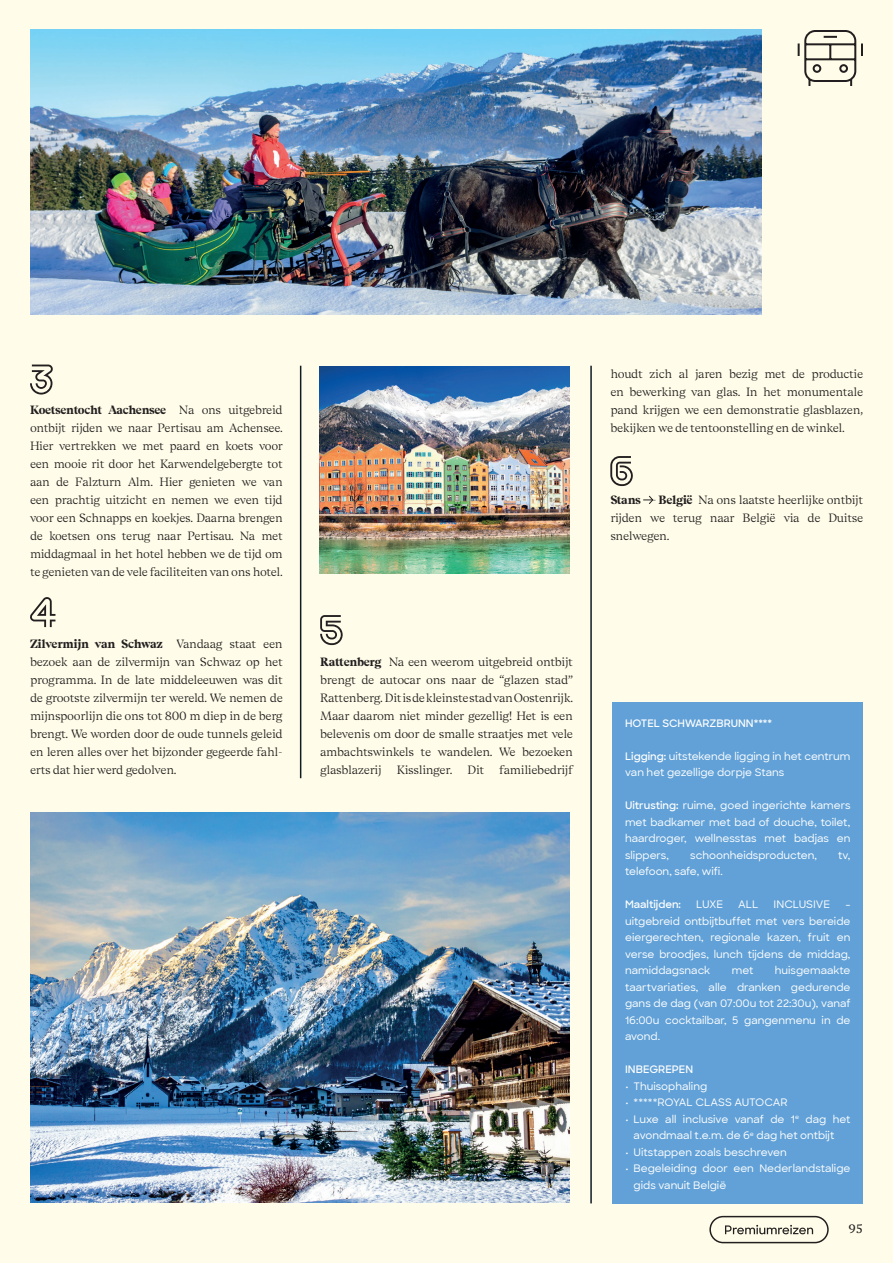
<style>
.page{position:relative;width:893px;height:1263px;background:#fffde9}
.page>*{position:absolute;margin:0;border:0;box-sizing:border-box;transform-origin:0 0}
.t1{font:300 12px/18px "Beirut Display";letter-spacing:-.03em;color:#231f20;text-align:justify}
.t2{font:12px "PT Serif Caption";color:#231f20}
.t3{font:500 10.5px/16.5px "Sharp Sans";color:#fff}
.t4{font:600 10.5px "Sharp Sans";color:#fff}
.s1{font-weight:700}
.s2{font-weight:600}
</style>
<div class="page">
<div style="left:709px;top:1216px;width:120px;height:27px;border:2px solid #231f20;border-radius:13px"></div>
<svg style="left:725px;top:1225px;width:88px;height:9px"></svg>
<hr style="left:300px;top:366px;width:1px;height:412px;background:#0f1c24">
<hr style="left:590px;top:366px;width:2px;height:837px;background:#0f1c24">
<svg style="left:30px;top:365px;width:23px;height:30px"></svg>
<svg style="left:30px;top:597px;width:25px;height:30px"></svg>
<svg style="left:320px;top:615px;width:23px;height:30px"></svg>
<svg style="left:610px;top:456px;width:23px;height:30px"></svg>
<svg style="left:643px;top:495px;width:11px;height:9px"></svg>
<img style="left:30px;top:30px;width:731px;height:285px">
<img style="left:319px;top:367px;width:251px;height:206px">
<img style="left:30px;top:812px;width:540px;height:391px">
<svg style="left:797px;top:30px;width:66px;height:56px"></svg>
<div style="left:612px;top:702px;width:251px;height:501px;background:#61a1d7"></div>
<p class="t1" style="left:30px;top:400px;width:254px"><span class="s1">Koetsentocht Aachensee</span> Na ons uitgebreid ontbijt rijden we naar Pertisau am Achensee.<br>Hier vertrekken we met paard en koets voor een mooie rit door het Karwendelgebergte tot aan de Falzturn Alm. Hier genieten we van een prachtig uitzicht en nemen we even tijd voor een Schnapps en koekjes. Daarna brengen de koetsen ons terug naar Pertisau. Na met middagmaal in het hotel hebben we de tijd om te genieten van de vele faciliteiten van ons hotel.</p>
<p class="t1" style="left:30px;top:634px;width:254px"><span class="s1">Zilvermijn van Schwaz</span> Vandaag staat een bezoek aan de zilvermijn van Schwaz op het programma. In de late middeleeuwen was dit de grootste zilvermijn ter wereld. We nemen de mijnspoorlijn die ons tot 800 m diep in de berg brengt. We worden door de oude tunnels geleid en leren alles over het bijzonder gegeerde fahl&shy;erts dat hier werd gedolven.</p>
<p class="t1" style="left:610px;top:364px;width:254px">houdt zich al jaren bezig met de productie en bewerking van glas. In het monumentale pand krijgen we een demonstratie glasblazen, bekijken we de tentoonstelling en de winkel.</p>
<p class="t1" style="left:610px;top:490px;width:254px"><span class="s1">Stans - België</span> Na ons laatste heerlijke ontbijt rijden we terug naar België via de Duitse snelwegen.</p>
<p class="t1" style="left:320px;top:652px;width:255px"><span class="s1">Rattenberg</span> Na een weerom uitgebreid ontbijt brengt de autocar ons naar de “glazen stad” Rattenberg. Dit is de kleinste stad van Oostenrijk.<br>Maar daarom niet minder gezellig! Het is een belevenis om door de smalle straatjes met vele ambachtswinkels te wandelen. We bezoeken glasblazerij</p>
<p class="t1" style="left:397px;top:760px;width:57px">Kisslinger.</p>
<p class="t1" style="left:468px;top:760px;width:107px">Dit familiebedrijf</p>
<p class="t4" style="left:625px;top:715px;width:149px">HOTEL SCHWARZBRUNN****</p>
<p class="t3" style="left:625px;top:747px;width:227px"><span class="s2">Ligging:</span> uitstekende ligging in het centrum van het gezellige dorpje Stans</p>
<p class="t3" style="left:625px;top:797px;width:227px;text-align:justify"><span class="s2">Uitrusting:</span> ruime, goed ingerichte kamers met badkamer met bad of douche, toilet, haardroger, wellnesstas met badjas en slippers,</p>
<p class="t3" style="left:690px;top:846px;width:128px">schoonheidsproducten,</p>
<p class="t3" style="left:838px;top:846px;width:14px">tv,</p>
<p class="t3" style="left:625px;top:863px;width:99px">telefoon, safe, wifi.</p>
<p class="t4" style="left:625px;top:897px;width:57px">Maaltijden:</p>
<p class="t3" style="left:696px;top:896px;width:28px">LUXE</p>
<p class="t3" style="left:738px;top:896px;width:22px">ALL</p>
<p class="t3" style="left:774px;top:896px;width:58px">INCLUSIVE</p>
<p class="t3" style="left:625px;top:896px;width:227px;text-align:justify;text-indent:220px">- uitgebreid ontbijtbuffet met vers bereide eiergerechten, regionale kazen, fruit en verse broodjes, lunch tijdens de middag, namiddagsnack</p>
<p class="t3" style="left:625px;top:962px;width:227px;text-align:justify;text-indent:150px">huisgemaakte taartvariaties, alle dranken gedurende gans de dag (van 07:00u tot 22:30u), vanaf 16:00u cocktailbar, 5 gangenmenu in de avond.</p>
<p class="t4" style="left:625px;top:1062px;width:70px">INBEGREPEN</p>
<p class="t3" style="left:625px;top:1077px;width:84px">• Thuisophaling</p>
<p class="t3" style="left:625px;top:1094px;width:164px">• *****ROYAL CLASS AUTOCAR</p>
<p class="t3" style="left:634px;top:1110px;width:218px;text-indent:-9px">• Luxe all inclusive vanaf de 1<sup>e</sup> dag het avondmaal t.e.m. de 6<sup>e</sup> dag het ontbijt</p>
<p class="t3" style="left:625px;top:1143px;width:163px">• Uitstappen zoals beschreven</p>
<p class="t3" style="left:634px;top:1160px;width:218px;text-indent:-9px">• Begeleiding door een Nederlandstalige gids vanuit België</p>
<p class="t3" style="left:732px;top:962px;width:23px">met</p>
<p class="t2" style="left:849px;top:1221px;width:16px">95</p>
</div>
